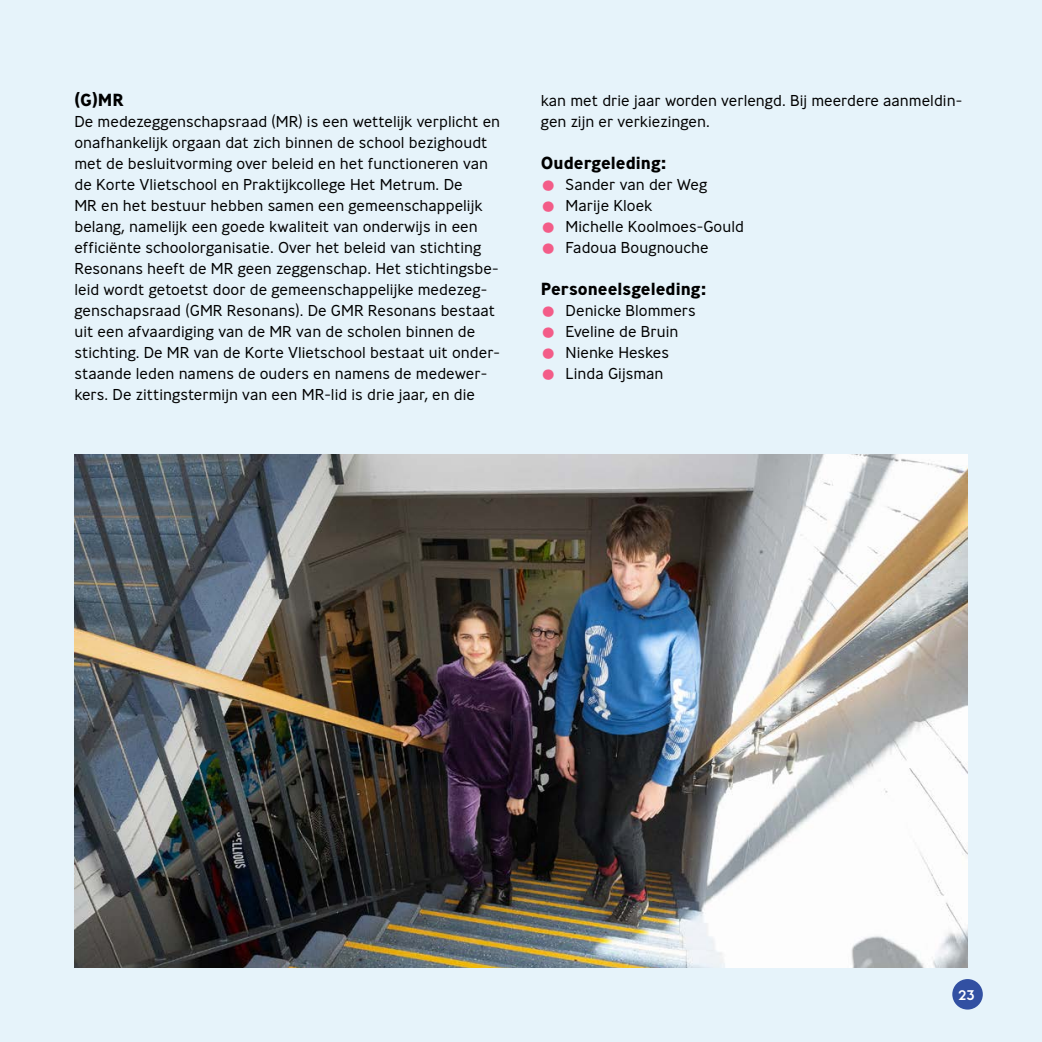
<style>
.page{position:relative;width:1042px;height:1042px;background:#e6f3fa}
.page>*{position:absolute;margin:0;border:0;box-sizing:border-box;transform-origin:0 0}
.tussenkop{font:700 17.5px "Ministry";color:#000}
.plat{font:300 15.75px/21px "Ministry";color:#000}
.t1{font:500 14px "Ministry";color:#fff}
.s1{font-weight:700;font-size:28px;color:#f35c88}
</style>
<div class="page">
<img style="left:74px;top:454px;width:893px;height:513px">
<div style="left:952px;top:979px;width:31px;height:30px;background:#3250a2;border-radius:50%"></div>
<p class="tussenkop" style="left:74px;top:89px;width:51px">(G)MR</p>
<p class="plat" style="left:74px;top:111px;width:427px">De medezeggenschapsraad (MR) is een wettelijk verplicht en onafhankelijk orgaan dat zich binnen de school bezighoudt met de besluitvorming over beleid en het functioneren van de Korte Vlietschool en Praktijkcollege Het Metrum. De<br>MR en het bestuur hebben samen een gemeenschappelijk belang, namelijk een goede kwaliteit van onderwijs in een efficiënte schoolorganisatie. Over het beleid van stichting Resonans heeft de MR geen zeggenschap. Het stichtingsbe&shy;leid wordt getoetst door de gemeenschappelijke medezeg&shy;genschapsraad (GMR Resonans). De GMR Resonans bestaat uit een afvaardiging van de MR van de scholen binnen de stichting. De MR van de Korte Vlietschool bestaat uit onder&shy;staande leden namens de ouders en namens de medewer&shy;kers. De zittingstermijn van een MR-lid is drie jaar, en die</p>
<p class="plat" style="left:541px;top:90px;width:423px">kan met drie jaar worden verlengd. Bij meerdere aanmeldin&shy;gen zijn er verkiezingen.</p>
<p class="tussenkop" style="left:541px;top:152px;width:127px">Oudergeleding:</p>
<p class="plat" style="left:541px;top:174px;width:168px"><span class="s1">•</span> Sander van der Weg</p>
<p class="plat" style="left:541px;top:195px;width:113px"><span class="s1">•</span> Marije Kloek</p>
<p class="plat" style="left:541px;top:216px;width:205px"><span class="s1">•</span> Michelle Koolmoes-Gould</p>
<p class="plat" style="left:541px;top:237px;width:169px"><span class="s1">•</span> Fadoua Bougnouche</p>
<p class="tussenkop" style="left:541px;top:278px;width:167px">Personeelsgeleding:</p>
<p class="plat" style="left:541px;top:300px;width:156px"><span class="s1">•</span> Denicke Blommers</p>
<p class="plat" style="left:541px;top:321px;width:139px"><span class="s1">•</span> Eveline de Bruin</p>
<p class="plat" style="left:541px;top:342px;width:130px"><span class="s1">•</span> Nienke Heskes</p>
<p class="plat" style="left:541px;top:363px;width:124px"><span class="s1">•</span> Linda Gijsman</p>
<p class="t1" style="left:958px;top:985px;width:18px">23</p>
</div>
